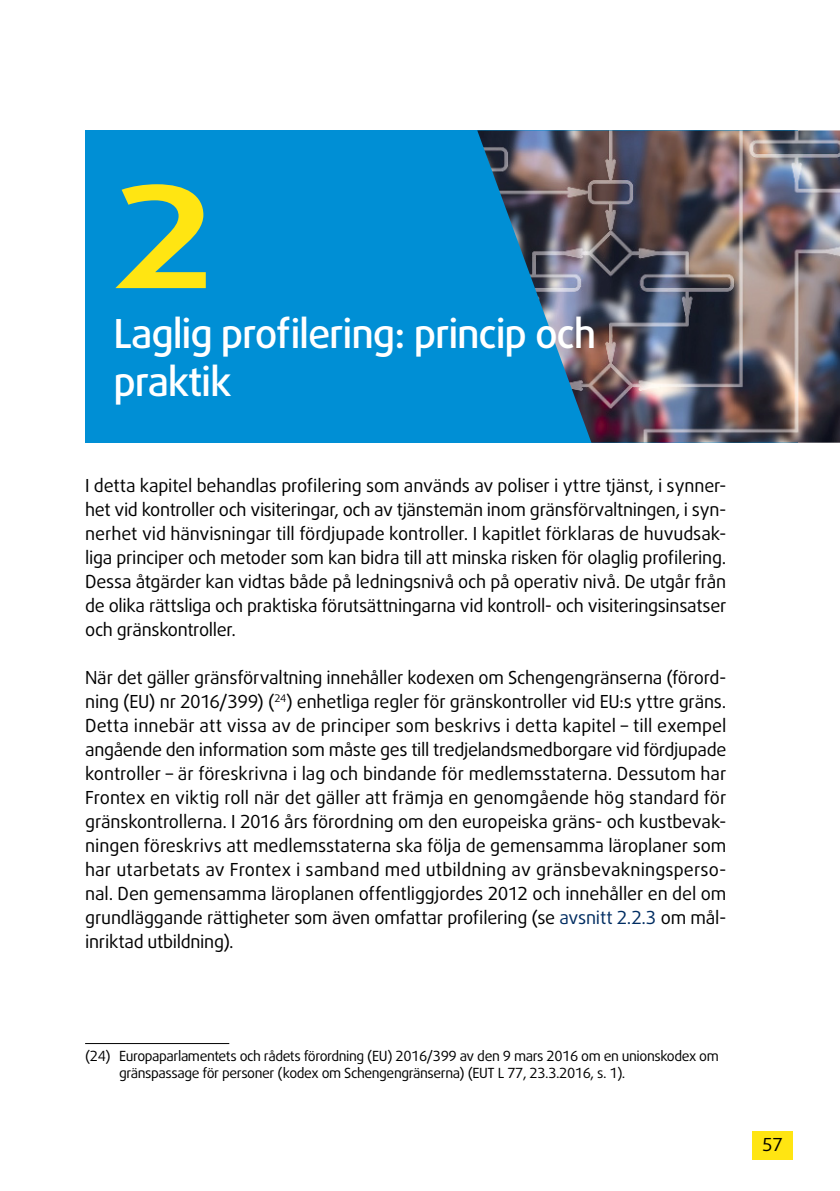
<style>
.page{position:relative;width:840px;height:1191px;background:#fff}
.page>*{position:absolute;margin:0;border:0;box-sizing:border-box;transform-origin:0 0}
.t1{font:700 141px "Daxline Pro";color:#ffe512;scale:1.22 1}
.t2{font:500 40px/48px "Daxline Pro";letter-spacing:-.03em;color:#fff}
.body{font:18px/24px "Daxline Pro";letter-spacing:-.015em;color:#000;text-align:justify}
.footnote{font:14px/17px "Daxline Pro";letter-spacing:-.03em;color:#000}
.s1{color:#002d62}
</style>
<div class="page">
<div style="left:752px;top:1131px;width:40px;height:28px;background:#ffe512"></div>
<div style="left:85px;top:130px;width:712px;height:313px;background:#008fd5"></div>
<img style="left:477px;top:130px;width:362px;height:313px">
<hr style="left:85px;top:1043px;width:144px;height:1px;background:#000">
<h1 class="t1" style="left:113px;top:144px;width:86px">2</h1>
<h1 class="t2" style="left:113px;top:310px;width:484px">Laglig profilering: princip och praktik</h1>
<p class="body" style="left:85px;top:474px;width:642px">I detta kapitel behandlas profilering som används av poliser i yttre tjänst, i synner&shy;het vid kontroller och visiteringar, och av tjänstemän inom gränsförvaltningen, i syn&shy;nerhet vid hänvisningar till fördjupade kontroller. I kapitlet förklaras de huvudsak&shy;liga principer och metoder som kan bidra till att minska risken för olaglig profilering.<br>Dessa åtgärder kan vidtas både på ledningsnivå och på operativ nivå. De utgår från de olika rättsliga och praktiska förutsättningarna vid kontroll- och visiteringsinsatser och gränskontroller.</p>
<p class="body" style="left:85px;top:666px;width:642px">När det gäller gränsförvaltning innehåller kodexen om Schengengränserna (förord&shy;ning (EU) nr 2016/399) (<sup>24</sup>) enhetliga regler för gränskontroller vid EU:s yttre gräns.<br>Detta innebär att vissa av de principer som beskrivs i detta kapitel – till exempel angående den information som måste ges till tredjelandsmedborgare vid fördjupade kontroller – är föreskrivna i lag och bindande för medlemsstaterna. Dessutom har Frontex en viktig roll när det gäller att främja en genomgående hög standard för gränskontrollerna. I 2016 års förordning om den europeiska gräns- och kustbevak&shy;ningen föreskrivs att medlemsstaterna ska följa de gemensamma läroplaner som har utarbetats av Frontex i samband med utbildning av gränsbevakningsperso&shy;nal. Den gemensamma läroplanen offentliggjordes 2012 och innehåller en del om grundläggande rättigheter som även omfattar profilering (se <span class="s1">avsnitt 2.2.3</span> om mål&shy;inriktad utbildning).</p>
<p class="footnote" style="left:119px;top:1047px;width:601px;text-indent:-34px">(24) Europaparlamentets och rådets förordning (EU) 2016/399 av den 9 mars 2016 om en unionskodex om gränspassage för personer (kodex om Schengengränserna) (EUT L 77, 23.3.2016, s. 1).</p>
<p class="body" style="left:761px;top:1132px;width:22px">57</p>
</div>
